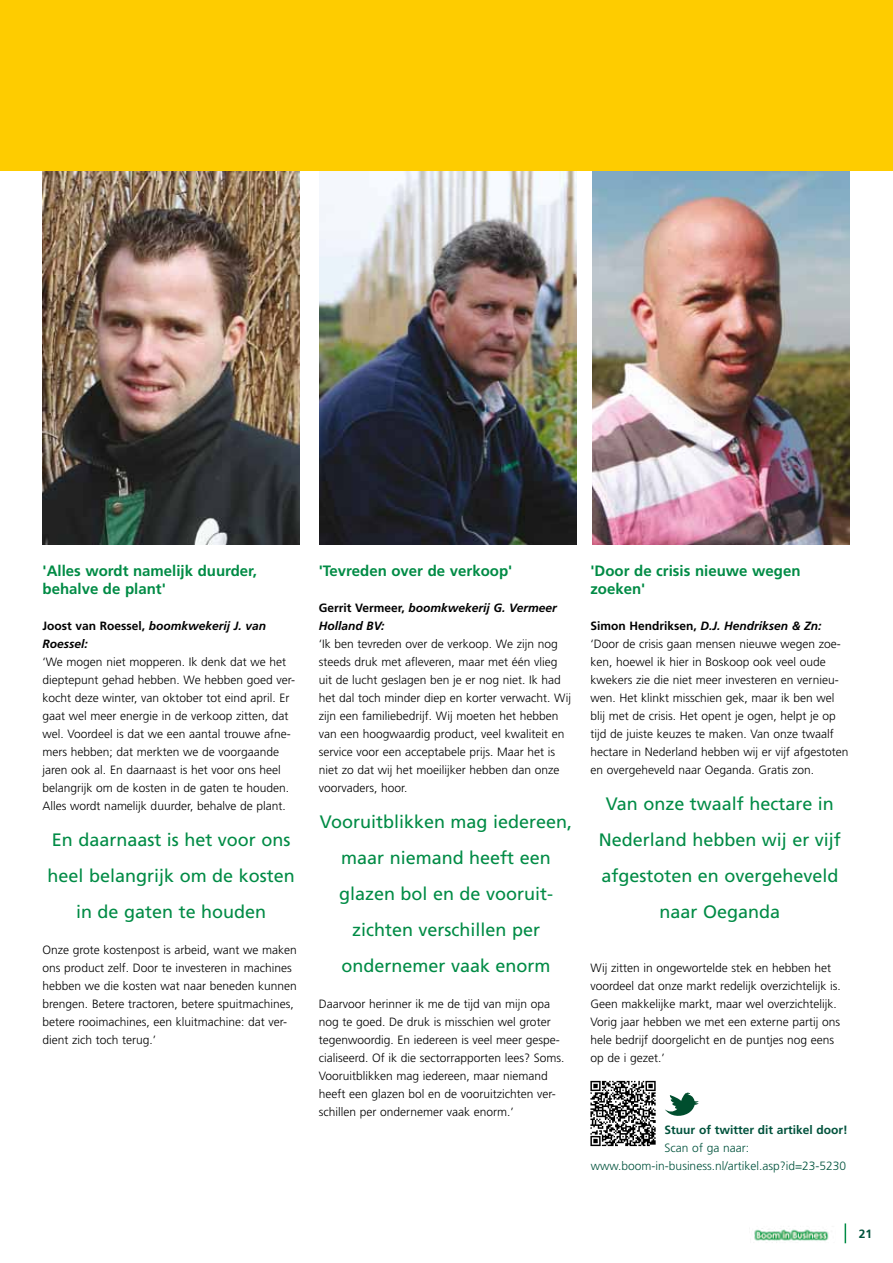
<style>
.page{position:relative;width:893px;height:1263px;background:#fff}
.page>*{position:absolute;margin:0;border:0;box-sizing:border-box;transform-origin:0 0}
.t1{font:18px/36px "Frutiger";color:#008b45;text-align:center}
.t2{font:700 15px/18px "Frutiger";color:#008b45}
.t3{font:300 12px/18px "Frutiger";color:#000}
.t4{font:italic 700 12px/18px "Frutiger";color:#000}
.t5{font:300 12px/18px "Frutiger";color:#00523c}
.t6{font:700 12px "Frutiger";color:#00523c}
.s1{font-style:normal}
.s2{font-weight:700}
.s3{font-weight:700;font-style:italic}
</style>
<div class="page">
<svg style="left:845px;top:1223px;width:1px;height:20px"></svg>
<img style="left:754px;top:1228px;width:75px;height:15px">
<img style="left:43px;top:171px;width:257px;height:373px">
<img style="left:319px;top:171px;width:258px;height:373px">
<img style="left:592px;top:171px;width:257px;height:373px">
<div style="left:0;top:0;width:893px;height:171px;background:#fecc00"></div>
<svg style="left:590px;top:1081px;width:66px;height:65px"></svg>
<svg style="left:665px;top:1092px;width:34px;height:24px"></svg>
<p class="t2" style="left:43px;top:562px;width:216px">'Alles wordt namelijk duurder, behalve de plant'</p>
<p class="t4" style="left:43px;top:617px;width:225px"><span class="s1">Joost van Roessel,</span> boomkwekerij J. van<br>Roessel:</p>
<p class="t3" style="left:43px;top:653px;width:254px">‘We mogen niet mopperen. Ik denk dat we het dieptepunt gehad hebben. We hebben goed ver&shy;kocht deze winter, van oktober tot eind april. Er gaat wel meer energie in de verkoop zitten, dat wel. Voordeel is dat we een aantal trouwe afne&shy;mers hebben; dat merkten we de voorgaande jaren ook al. En daarnaast is het voor ons heel belangrijk om de kosten in de gaten te houden.<br>Alles wordt namelijk duurder, behalve de plant.</p>
<h1 class="t1" style="left:48px;top:822px;width:249px">En daarnaast is het voor ons heel belangrijk om de kosten in de gaten te houden</h1>
<p class="t3" style="left:43px;top:941px;width:256px">Onze grote kostenpost is arbeid, want we maken ons product zelf. Door te investeren in machines hebben we die kosten wat naar beneden kunnen brengen. Betere tractoren, betere spuitmachines, betere rooimachines, een kluitmachine: dat ver&shy;dient zich toch terug.’</p>
<p class="t2" style="left:319px;top:562px;width:195px">'Tevreden over de verkoop'</p>
<p class="t4" style="left:319px;top:599px;width:239px"><span class="s1">Gerrit Vermeer,</span> boomkwekerij G. Vermeer<br>Holland BV:</p>
<p class="t3" style="left:319px;top:635px;width:254px">‘Ik ben tevreden over de verkoop. We zijn nog steeds druk met afleveren, maar met één vlieg uit de lucht geslagen ben je er nog niet. Ik had het dal toch minder diep en korter verwacht. Wij zijn een familiebedrijf. Wij moeten het hebben van een hoogwaardig product, veel kwaliteit en service voor een acceptabele prijs. Maar het is niet zo dat wij het moeilijker hebben dan onze voorvaders, hoor.</p>
<h1 class="t1" style="left:320px;top:804px;width:254px">Vooruitblikken mag iedereen, maar niemand heeft een glazen bol en de vooruit&shy;zichten verschillen per ondernemer vaak enorm</h1>
<p class="t3" style="left:319px;top:995px;width:247px">Daarvoor herinner ik me de tijd van mijn opa nog te goed. De druk is misschien wel groter tegenwoordig. En iedereen is veel meer gespe&shy;cialiseerd. Of ik die sectorrapporten lees? Soms.<br>Vooruitblikken mag iedereen, maar niemand heeft een glazen bol en de vooruitzichten ver&shy;schillen per ondernemer vaak enorm.’</p>
<p class="t2" style="left:590px;top:562px;width:212px">'Door de crisis nieuwe wegen zoeken'</p>
<p class="t3" style="left:590px;top:617px;width:260px"><span class="s2">Simon Hendriksen,</span> <span class="s3">D.J. Hendriksen &amp; Zn: </span>‘Door de crisis gaan mensen nieuwe wegen zoe&shy;ken, hoewel ik hier in Boskoop ook veel oude kwekers zie die niet meer investeren en vernieu&shy;wen. Het klinkt misschien gek, maar ik ben wel blij met de crisis. Het opent je ogen, helpt je op tijd de juiste keuzes te maken. Van onze twaalf hectare in Nederland hebben wij er vijf afgestoten en overgeheveld naar Oeganda. Gratis zon.</p>
<h1 class="t1" style="left:599px;top:786px;width:244px">Van onze twaalf hectare in<br>Nederland hebben wij er vijf afgestoten en overgeheveld naar Oeganda</h1>
<p class="t3" style="left:590px;top:959px;width:252px">Wij zitten in ongewortelde stek en hebben het voordeel dat onze markt redelijk overzichtelijk is.<br>Geen makkelijke markt, maar wel overzichtelijk.<br>Vorig jaar hebben we met een externe partij ons hele bedrijf doorgelicht en de puntjes nog eens op de i gezet.’</p>
<p class="t6" style="left:665px;top:1123px;width:185px">Stuur of twitter dit artikel door!</p>
<p class="t5" style="left:591px;top:1139px;width:257px;text-indent:74px">Scan of ga naar: www.boom-in-business.nl/artikel.asp?id=23-5230</p>
<p class="t6" style="left:859px;top:1227px;width:15px">21</p>
</div>
